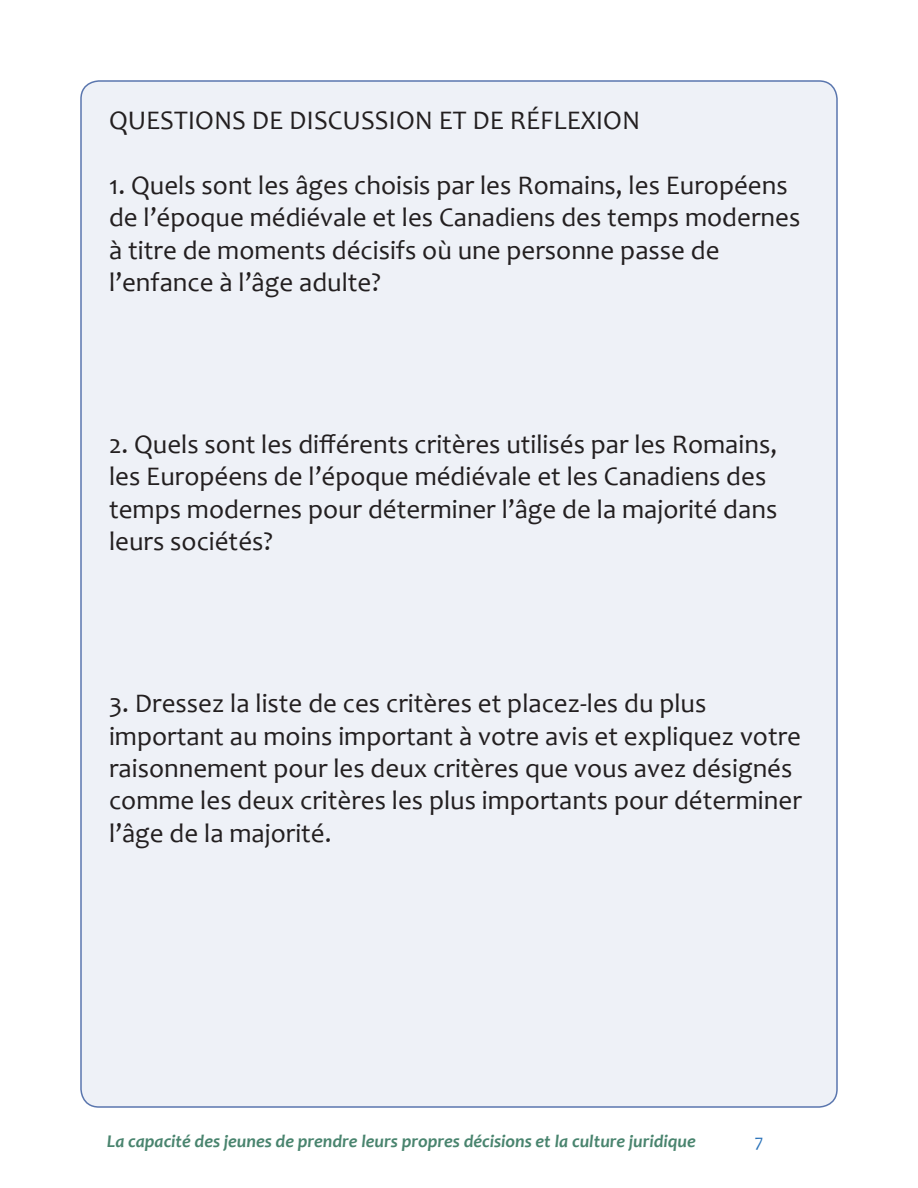
<style>
.page{position:relative;width:918px;height:1188px;background:#fff}
.page>*{position:absolute;margin:0;border:0;box-sizing:border-box;transform-origin:0 0}
.Paragraph_Style_3{font:27px/32.4px "Candara";color:#231f20}
.t1{font:italic 700 18px "Candara";color:#49846e}
.t2{font:18px "Candara";color:#2972b9}
</style>
<div class="page">
<div style="left:81px;top:81px;width:756px;height:1026px;background:#eef1f7;border-radius:18px"></div>
<p class="Paragraph_Style_3" style="left:109px;top:104px;width:533px">QUESTIONS DE DISCUSSION ET DE RÉFLEXION</p>
<p class="Paragraph_Style_3" style="left:109px;top:169px;width:693px">1. Quels sont les âges choisis par les Romains, les Européens de l’époque médiévale et les Canadiens des temps modernes à titre de moments décisifs où une personne passe de l’enfance à l’âge adulte?</p>
<p class="Paragraph_Style_3" style="left:109px;top:428px;width:670px">2. Quels sont les différents critères utilisés par les Romains, les Européens de l’époque médiévale et les Canadiens des temps modernes pour déterminer l’âge de la majorité dans leurs sociétés?</p>
<p class="Paragraph_Style_3" style="left:109px;top:687px;width:694px">3. Dressez la liste de ces critères et placez-les du plus important au moins important à votre avis et expliquez votre raisonnement pour les deux critères que vous avez désignés comme les deux critères les plus importants pour déterminer l’âge de la majorité.</p>
<p class="t1" style="left:107px;top:1130px;width:590px">La capacité des jeunes de prendre leurs propres décisions et la culture juridique</p>
<p class="t2" style="left:755px;top:1130px;width:10px">7</p>
</div>
